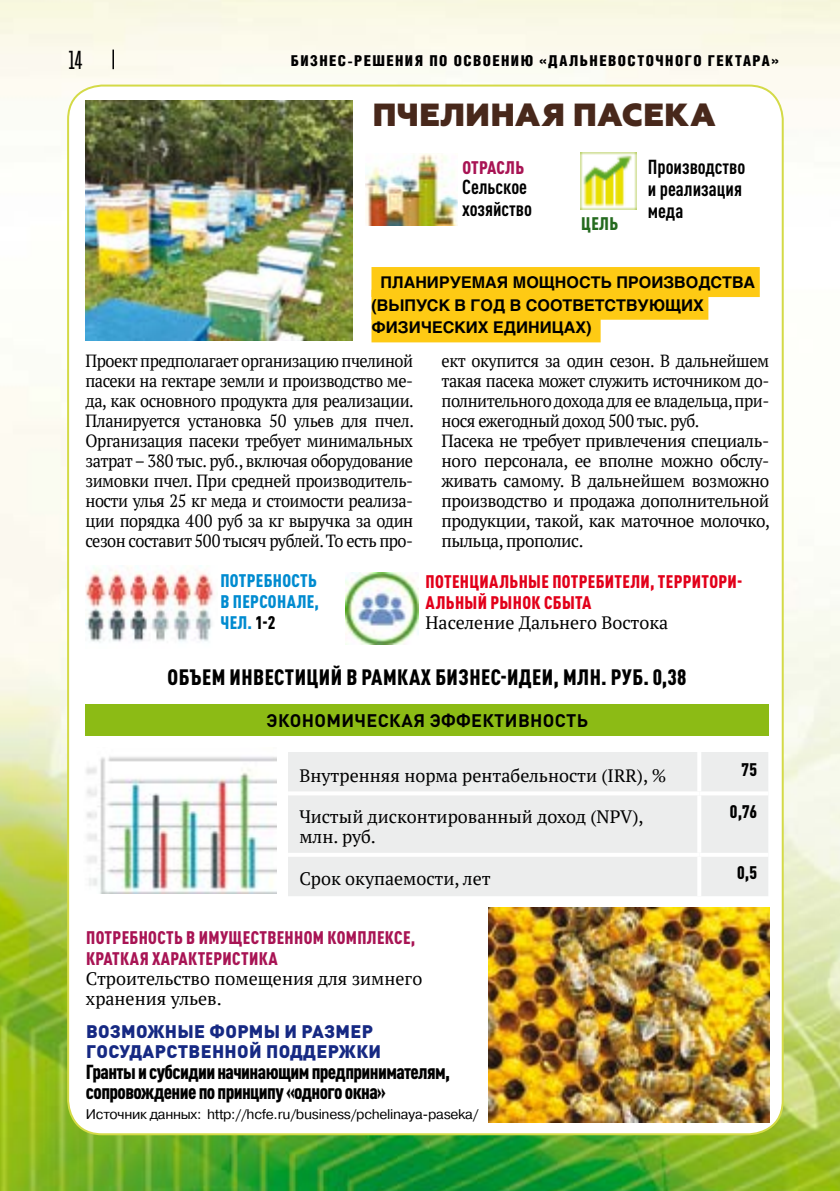
<style>
.page{position:relative;width:840px;height:1191px;background:#fff}
.page>*{position:absolute;margin:0;border:0;box-sizing:border-box;transform-origin:0 0}
.t1{font:800 32px "Geometria";letter-spacing:.02em;color:#48281b}
.t2{font:26px "Bravo RG";color:#000}
.t3{font:900 condensed 22px "DIN Pro";letter-spacing:.02em;color:#000}
.t4{font:900 condensed 20px/20px "DIN Pro";letter-spacing:-.03em;color:#000}
.t5{font:700 condensed 20px/22px "DIN Pro";color:#000}
.t6{font:18px/20px "PT Serif";color:#000}
.t7{font:900 condensed 18px/21px "DIN Pro";letter-spacing:.02em;color:#a81454}
.t8{font:900 condensed 18px/21px "DIN Pro";letter-spacing:.02em;color:#e2001a}
.t9{font:900 18px/20px "DIN Pro";letter-spacing:.02em;color:#162983}
.t10{font:900 condensed 18px/21px "DIN Pro";letter-spacing:.02em;color:#008bd0;text-align:justify}
.t11{font:700 18px "DIN Pro";letter-spacing:.02em;color:#000}
.t12{font:900 condensed 18px "DIN Pro";color:#000}
.t13{font:900 condensed 18px "DIN Pro";color:#246a1e}
.t14{font:17.6px/20px "PT Serif";letter-spacing:-.025em;color:#000;text-align:justify;scale:.93 1}
.t15{font:700 16px/22.6px "Helios";color:#000}
.t16{font:15px "Helios Cond Black C";letter-spacing:.095em;color:#000}
.t17{font:14px "Pragmatica";letter-spacing:-.02em;color:#000}
.s1{color:#000}
</style>
<div class="page">
<img style="left:0;top:0;width:839px;height:1191px">
<svg style="left:112px;top:50px;width:2px;height:19px"></svg>
<div style="left:68px;top:86px;width:714px;height:1048px;background:#fff;border-radius:34px"></div>
<img style="left:85px;top:101px;width:267px;height:239px">
<img style="left:86px;top:756px;width:190px;height:137px">
<img style="left:85px;top:565px;width:129px;height:78px">
<img style="left:365px;top:154px;width:92px;height:71px">
<div style="left:371px;top:267px;width:388px;height:30px;background:#feca14"></div>
<div style="left:371px;top:290px;width:337px;height:30px;background:#feca14"></div>
<div style="left:371px;top:312px;width:229px;height:30px;background:#feca14"></div>
<img style="left:580px;top:153px;width:56px;height:56px">
<img style="left:345px;top:572px;width:73px;height:72px">
<div style="left:288px;top:752px;width:479px;height:144px;background:#eceded"></div>
<hr style="left:697px;top:752px;width:4px;height:39px;background:#fff">
<hr style="left:288px;top:791px;width:411px;height:4px;background:#fff">
<hr style="left:699px;top:791px;width:68px;height:4px;background:#fff">
<hr style="left:697px;top:795px;width:4px;height:58px;background:#fff">
<hr style="left:288px;top:853px;width:411px;height:4px;background:#fff">
<hr style="left:699px;top:853px;width:68px;height:4px;background:#fff">
<hr style="left:697px;top:857px;width:4px;height:39px;background:#fff">
<div style="left:85px;top:704px;width:683px;height:31px;background:#8cbb15"></div>
<img style="left:488px;top:907px;width:281px;height:216px">
<h2 class="t2" style="left:68px;top:46px;width:16px">14</h2>
<p class="t16" style="left:290px;top:52px;width:489px">БИЗНЕС-РЕШЕНИЯ ПО ОСВОЕНИЮ «ДАЛЬНЕВОСТОЧНОГО ГЕКТАРА»</p>
<h1 class="t1" style="left:373px;top:95px;width:344px">ПЧЕЛИНАЯ ПАСЕКА</h1>
<p class="t7" style="left:462px;top:155px;width:63px">ОТРАСЛЬ</p>
<p class="t5" style="left:462px;top:174px;width:71px">Сельское хозяйство</p>
<p class="t13" style="left:581px;top:210px;width:38px">ЦЕЛЬ</p>
<p class="t5" style="left:647px;top:154px;width:99px">Производство и реализация меда</p>
<p class="t15" style="left:371px;top:271px;width:385px;text-indent:9px">ПЛАНИРУЕМАЯ МОЩНОСТЬ ПРОИЗВОДСТВА (ВЫПУСК В ГОД В СООТВЕТСТВУЮЩИХ<br>ФИЗИЧЕСКИХ ЕДИНИЦАХ)</p>
<p class="t14" style="left:85px;top:351px;width:354px">Проект предполагает организацию пчелиной пасеки на гектаре земли и производство ме&shy;да, как основного продукта для реализации.<br>Планируется установка 50 ульев для пчел.<br>Организация пасеки требует минимальных затрат – 380 тыс. руб., включая оборудование зимовки пчел. При средней производитель&shy;ности улья 25 кг меда и стоимости реализа&shy;ции порядка 400 руб за кг выручка за один сезон составит 500 тысяч рублей. То есть про-</p>
<p class="t14" style="left:441px;top:351px;width:354px;text-align:left">ект окупится за один сезон. В дальнейшем такая пасека может служить источником до&shy;полнительного дохода для ее владельца, при&shy;нося ежегодный доход 500 тыс. руб.<br>Пасека не требует привлечения специаль&shy;ного персонала, ее вполне можно обслу&shy;живать самому. В дальнейшем возможно производство и продажа дополнительной продукции, такой, как маточное молочко, пыльца, прополис.</p>
<p class="t10" style="left:220px;top:569px;width:100px">ПОТРЕБНОСТЬ В ПЕРСОНАЛЕ, ЧЕЛ. <span class="s1">1-2</span></p>
<p class="t8" style="left:425px;top:569px;width:318px">ПОТЕНЦИАЛЬНЫЕ ПОТРЕБИТЕЛИ, ТЕРРИТОРИ-<br>АЛЬНЫЙ РЫНОК СБЫТА</p>
<p class="t6" style="left:425px;top:612px;width:244px">Население Дальнего Востока</p>
<p class="t3" style="left:167px;top:660px;width:520px">ОБЪЕМ ИНВЕСТИЦИЙ В РАМКАХ БИЗНЕС-ИДЕИ, МЛН. РУБ. 0,38</p>
<p class="t11" style="left:266px;top:705px;width:323px">ЭКОНОМИЧЕСКАЯ ЭФФЕКТИВНОСТЬ</p>
<p class="t6" style="left:299px;top:765px;width:368px">Внутренняя норма рентабельности (IRR), %</p>
<p class="t12" style="left:741px;top:755px;width:17px">75</p>
<p class="t6" style="left:299px;top:807px;width:345px">Чистый дисконтированный доход (NPV), млн. руб.</p>
<p class="t12" style="left:729px;top:797px;width:29px">0,76</p>
<p class="t6" style="left:299px;top:868px;width:193px">Срок окупаемости, лет</p>
<p class="t12" style="left:736px;top:858px;width:21px">0,5</p>
<p class="t7" style="left:86px;top:925px;width:330px">ПОТРЕБНОСТЬ В ИМУЩЕСТВЕННОМ КОМПЛЕКСЕ,<br>КРАТКАЯ ХАРАКТЕРИСТИКА</p>
<p class="t6" style="left:86px;top:968px;width:337px">Строительство помещения для зимнего хранения ульев.</p>
<p class="t9" style="left:86px;top:1019px;width:296px">ВОЗМОЖНЫЕ ФОРМЫ И РАЗМЕР<br>ГОСУДАРСТВЕННОЙ ПОДДЕРЖКИ</p>
<p class="t4" style="left:86px;top:1060px;width:365px">Гранты и субсидии начинающим предпринимателям, сопровождение по принципу «одного окна»</p>
<p class="t17" style="left:86px;top:1105px;width:394px">Источник данных: http://hcfe.ru/business/pchelinaya-paseka/</p>
</div>
